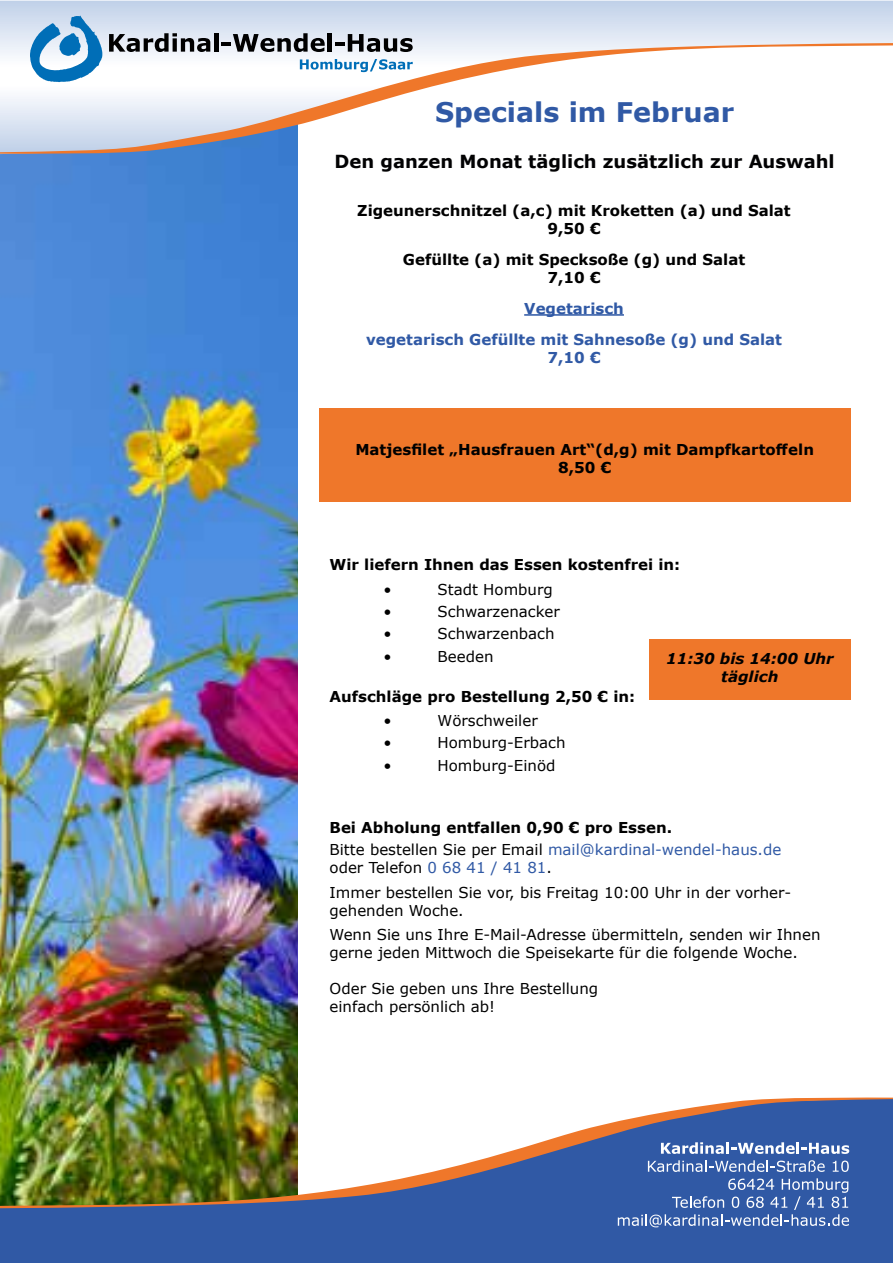
<style>
.page{position:relative;width:893px;height:1263px;background:#fff}
.page>*{position:absolute;margin:0;border:0;box-sizing:border-box;transform-origin:0 0}
.t1{font:700 27px "Verdana";color:#3059a5}
.t2{font:700 18px "Verdana";color:#020203}
.t3{font:15px/24.3px "Verdana";color:#000}
.t4{font:700 15px/18px "Verdana";color:#000;text-align:center}
.t5{font:700 15px/30.8px "Verdana";color:#3059a5;text-align:center}
.t6{font:italic 700 15px/18px "Verdana";color:#000;text-align:center}
.s1{font-weight:400}
.s2{font-weight:400;color:#3059a5}
.s3{color:#3059a5}
</style>
<div class="page">
<img style="left:0;top:155px;width:298px;height:941px">
<svg style="left:0;top:1px;width:893px;height:42px;background:#d1ddee"></svg>
<svg style="left:0;top:43px;width:893px;height:112px"></svg>
<div style="left:0;top:1248px;width:893px;height:15px;background:#3059a5"></div>
<div style="left:0;top:1208px;width:893px;height:40px;background:#3059a5"></div>
<img style="left:0;top:1096px;width:893px;height:112px">
<svg style="left:109px;top:33px;width:101px;height:19px;background:#7e8287"></svg>
<hr style="left:214px;top:33px;width:4px;height:19px;background:#000">
<svg style="left:222px;top:33px;width:103px;height:19px;background:#83868c"></svg>
<hr style="left:328px;top:33px;width:4px;height:19px;background:#000">
<svg style="left:335px;top:34px;width:78px;height:18px"></svg>
<svg style="left:300px;top:59px;width:113px;height:13px"></svg>
<svg style="left:30px;top:16px;width:72px;height:66px"></svg>
<svg style="left:661px;top:1142px;width:188px;height:12px"></svg>
<svg style="left:648px;top:1160px;width:177px;height:12px;background:#6b88be"></svg>
<svg style="left:833px;top:1160px;width:16px;height:12px"></svg>
<svg style="left:618px;top:1178px;width:231px;height:49px;background:#4e71b2"></svg>
<div style="left:319px;top:409px;width:531px;height:93px;background:#ef772a"></div>
<div style="left:649px;top:639px;width:201px;height:60px;background:#ef772a"></div>
<hr style="left:524px;top:314px;width:100px;height:2px;background:#3059a5">
<h1 class="t1" style="left:435px;top:93px;width:301px">Specials im Februar</h1>
<p class="t2" style="left:335px;top:148px;width:502px">Den ganzen Monat täglich zusätzlich zur Auswahl</p>
<p class="t4" style="left:357px;top:202px;width:435px">Zigeunerschnitzel (a,c) mit Kroketten (a) und Salat<br>9,50 €</p>
<p class="t4" style="left:403px;top:250px;width:344px">Gefüllte (a) mit Specksoße (g) und Salat<br>7,10 €</p>
<p class="t5" style="left:366px;top:293px;width:417px">Vegetarisch<br>vegetarisch Gefüllte mit Sahnesoße (g) und Salat</p>
<p class="t5" style="left:547px;top:341px;width:55px">7,10 €</p>
<p class="t4" style="left:355px;top:440px;width:460px">Matjesfilet „Hausfrauen Art“(d,g) mit Dampfkartoffeln<br>8,50 €</p>
<p class="t4" style="left:330px;top:556px;width:352px">Wir liefern Ihnen das Essen kostenfrei in:</p>
<p class="t3" style="left:384px;top:577px;width:10px">•</p>
<p class="t3" style="left:438px;top:577px;width:117px">Stadt Homburg</p>
<p class="t3" style="left:384px;top:599px;width:10px">•</p>
<p class="t3" style="left:438px;top:599px;width:124px">Schwarzenacker</p>
<p class="t3" style="left:384px;top:621px;width:10px">•</p>
<p class="t3" style="left:438px;top:621px;width:118px">Schwarzenbach</p>
<p class="t3" style="left:384px;top:644px;width:10px">•</p>
<p class="t3" style="left:438px;top:644px;width:57px">Beeden</p>
<p class="t4" style="left:330px;top:687px;width:307px">Aufschläge pro Bestellung 2,50 € in:</p>
<p class="t3" style="left:384px;top:708px;width:10px">•</p>
<p class="t3" style="left:438px;top:708px;width:102px">Wörschweiler</p>
<p class="t3" style="left:384px;top:731px;width:10px">•</p>
<p class="t3" style="left:438px;top:731px;width:129px">Homburg-Erbach</p>
<p class="t3" style="left:384px;top:753px;width:10px">•</p>
<p class="t3" style="left:438px;top:753px;width:119px">Homburg-Einöd</p>
<p class="t6" style="left:666px;top:649px;width:169px">11:30 bis 14:00 Uhr täglich</p>
<p class="t4" style="left:330px;top:816px;width:453px;line-height:22.2px;text-align:left">Bei Abholung entfallen 0,90 € pro Essen.<br><span class="s1">Bitte bestellen Sie per Email</span> <span class="s2">mail@kardinal-wendel-haus.de</span></p>
<p class="t3" style="left:330px;top:856px;width:463px">oder Telefon <span class="s3">0 68 41 / 41 81</span>.<br>Immer bestellen Sie vor, bis Freitag 10:00 Uhr in der vorher-</p>
<p class="t3" style="left:330px;top:898px;width:492px">gehenden Woche.<br>Wenn Sie uns Ihre E-Mail-Adresse übermitteln, senden wir Ihnen</p>
<p class="t3" style="left:330px;top:940px;width:470px">gerne jeden Mittwoch die Speisekarte für die folgende Woche.</p>
<p class="t3" style="left:330px;top:980px;width:270px;line-height:18px">Oder Sie geben uns Ihre Bestellung einfach persönlich ab!</p>
</div>
